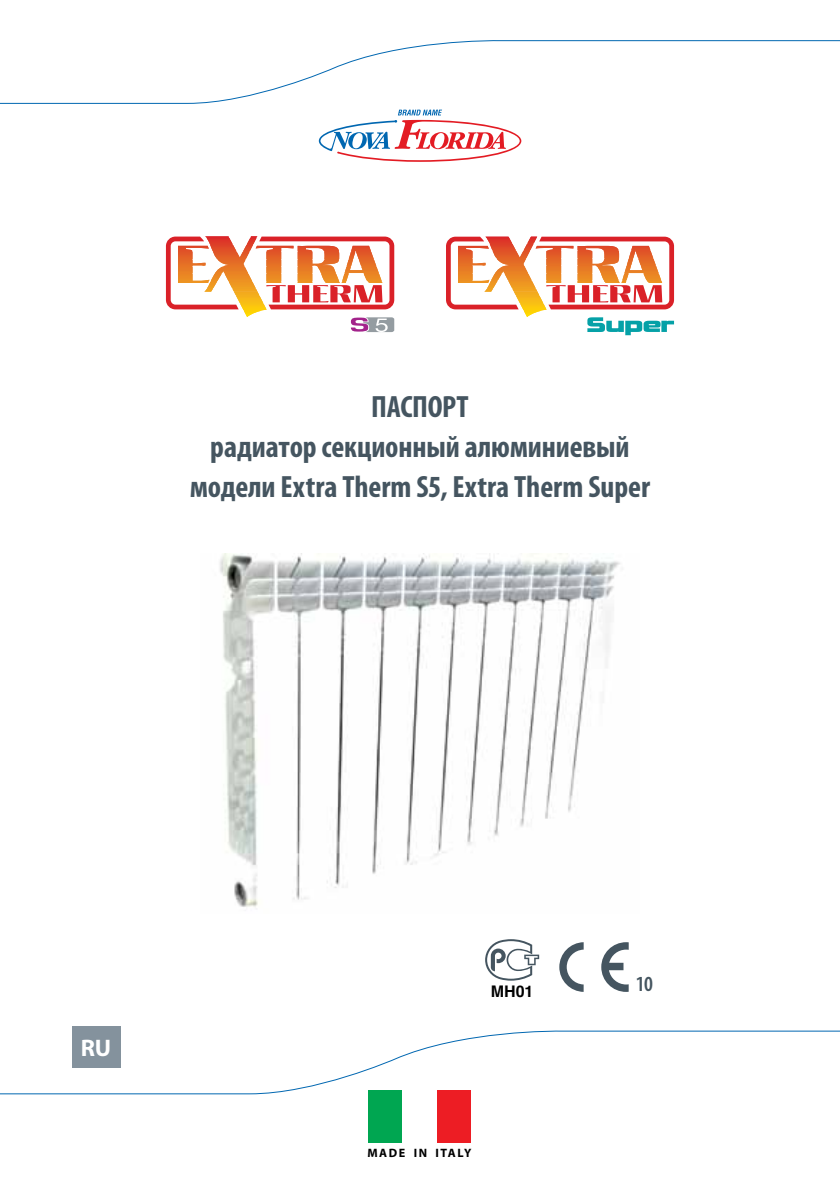
<style>
.page{position:relative;width:840px;height:1191px;background:#fff}
.page>*{position:absolute;margin:0;border:0;box-sizing:border-box;transform-origin:0 0}
.t1{font:700 condensed 30.8px/40px "Myriad Pro";letter-spacing:-.005em;color:#455560;text-align:center}
.t2{font:700 24px "Myriad Pro";color:#fff}
.t3{font:600 condensed 21.6px "Myriad Pro";color:#455560}
.t4{font:700 16px "Helvetica";color:#000}
.t5{font:700 12.2px "Myriad Pro";letter-spacing:.13em;color:#000}
</style>
<div class="page">
<svg style="left:559px;top:942px;width:24px;height:50px"></svg>
<svg style="left:601px;top:942px;width:27px;height:50px"></svg>
<svg style="left:318px;top:110px;width:203px;height:52px"></svg>
<div style="left:367px;top:1089px;width:105px;height:55px;background:#fff;border:2px solid #fff"></div>
<div style="left:368px;top:1090px;width:34px;height:52px;background:#00a651"></div>
<div style="left:437px;top:1090px;width:33px;height:52px;background:#ed1d24"></div>
<div style="left:72px;top:1026px;width:48px;height:41px;background:#84929d"></div>
<svg style="left:0;top:1030px;width:839px;height:64px"></svg>
<svg style="left:0;top:40px;width:839px;height:64px"></svg>
<svg style="left:485px;top:939px;width:54px;height:41px"></svg>
<hr style="left:484px;top:309px;width:62px;height:1px;background:#fdce07">
<hr style="left:484px;top:310px;width:62px;height:1px;background:#fecf05">
<hr style="left:484px;top:311px;width:62px;height:1px;background:#fed103">
<hr style="left:484px;top:312px;width:62px;height:1px;background:#fed301">
<hr style="left:484px;top:313px;width:62px;height:1px;background:#ffd600">
<hr style="left:484px;top:314px;width:62px;height:1px;background:#ffda00">
<hr style="left:484px;top:315px;width:62px;height:1px;background:#ffdb00">
<hr style="left:484px;top:316px;width:62px;height:1px;background:#ffdb00">
<hr style="left:484px;top:317px;width:62px;height:1px;background:#fd0">
<hr style="left:457px;top:236px;width:204px;height:1px;background:#da2128">
<svg style="left:446px;top:237px;width:227px;height:72px"></svg>
<svg style="left:587px;top:317px;width:86px;height:18px"></svg>
<hr style="left:204px;top:309px;width:62px;height:1px;background:#fdce07">
<hr style="left:204px;top:310px;width:62px;height:1px;background:#fecf05">
<hr style="left:204px;top:311px;width:62px;height:1px;background:#fed103">
<hr style="left:204px;top:312px;width:62px;height:1px;background:#fed301">
<hr style="left:204px;top:313px;width:62px;height:1px;background:#ffd600">
<hr style="left:204px;top:314px;width:62px;height:1px;background:#ffda00">
<hr style="left:204px;top:315px;width:62px;height:1px;background:#ffdb00">
<hr style="left:204px;top:316px;width:62px;height:1px;background:#ffdb00">
<hr style="left:204px;top:317px;width:62px;height:1px;background:#fd0">
<svg style="left:166px;top:236px;width:228px;height:73px"></svg>
<svg style="left:350px;top:317px;width:44px;height:15px"></svg>
<img style="left:220px;top:554px;width:400px;height:353px">
<p class="t1" style="left:190px;top:386px;width:461px">ПАСПОРТ<br>радиатор секционный алюминиевый модели Extra Therm S5, Extra Therm Super</p>
<p class="t2" style="left:81px;top:1032px;width:32px">RU</p>
<p class="t4" style="left:490px;top:978px;width:44px">MH01</p>
<p class="t5" style="left:367px;top:1145px;width:106px">MADE IN ITALY</p>
<p class="t3" style="left:635px;top:970px;width:19px">10</p>
</div>
